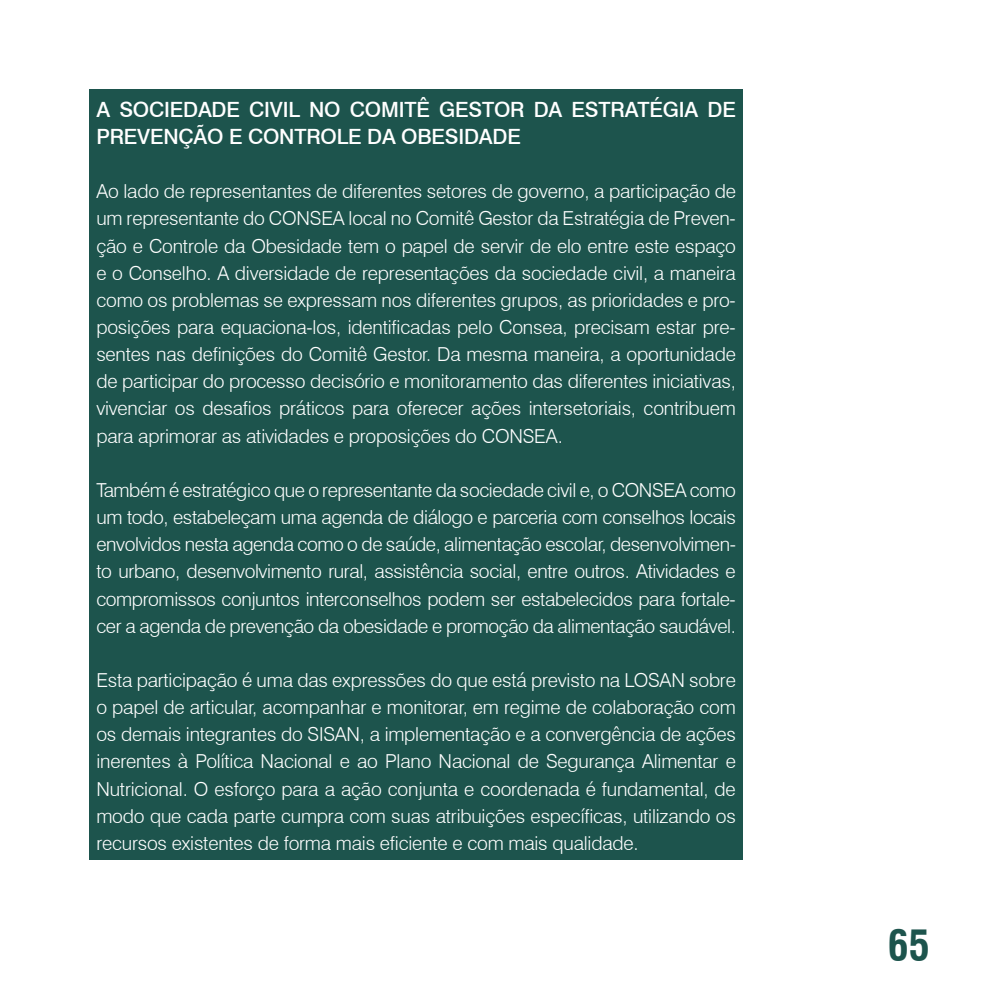
<style>
.page{position:relative;width:993px;height:993px;background:#fff}
.page>*{position:absolute;margin:0;border:0;box-sizing:border-box;transform-origin:0 0}
.t1{font:700 condensed 42px "Swiss 721 BT";color:#1d544d}
.t2{font:500 21px/27.1px "Swiss 721 BT";letter-spacing:-.01em;color:#fff}
.t3{font:300 19.25px/27.1px "Swiss 721 BT";letter-spacing:-.01em;color:#fff;text-align:justify}
</style>
<div class="page">
<div style="left:89px;top:89px;width:653px;height:770px;background:#1d544d"></div>
<p class="t2" style="left:96px;top:96px;width:641px">A SOC IEDADE CIVIL NO COMITÊ GESTOR DA ESTRATÉG IA DE<br>PREVENÇÃO E CONTROLE DA OBESIDADE</p>
<p class="t3" style="left:96px;top:178px;width:641px">Ao lado de representantes de diferentes setores de governo, a participação de um representante do CONSEA local no Comitê Gestor da Estratégia de Preven&shy;ção e Controle da Obesidade tem o papel de servir de elo entre este espaço e o Conselho. A diversidade de representações da sociedade civil, a maneira como os problemas se expressam nos diferentes grupos, as prioridades e pro&shy;posições para equaciona-los, identificadas pelo Consea, precisam estar pre&shy;sentes nas definições do Comitê Gestor. Da mesma maneira, a oportunidade de participar do processo decisório e monitoramento das diferentes iniciativas, vivenciar os desafios práticos para oferecer ações intersetoriais, contribuem para aprimorar as atividades e proposições do CONSEA.</p>
<p class="t3" style="left:96px;top:476px;width:641px">Também é estratégico que o representante da sociedade civil e, o CONSEA como um todo, estabeleçam uma agenda de diálogo e parceria com conselhos locais envolvidos nesta agenda como o de saúde, alimentação escolar, desenvolvimen&shy;to urbano, desenvolvimento rural, assistência social, entre outros. Atividades e compromissos conjuntos interconselhos podem ser estabelecidos para fortale&shy;cer a agenda de prevenção da obesidade e promoção da alimentação saudável.</p>
<p class="t3" style="left:96px;top:666px;width:640px">Esta participação é uma das expressões do que está previsto na LOSAN sobre o papel de articular, acompanhar e monitorar, em regime de colaboração com os demais integrantes do SISAN, a implementação e a convergência de ações inerentes à Política Nacional e ao Plano Nacional de Segurança Alimentar e Nutricional. O esforço para a ação conjunta e coordenada é fundamental, de modo que cada parte cumpra com suas atribuições específicas, utilizando os recursos existentes de forma mais eficiente e com mais qualidade.</p>
<h1 class="t1" style="left:887px;top:920px;width:43px">65</h1>
</div>
